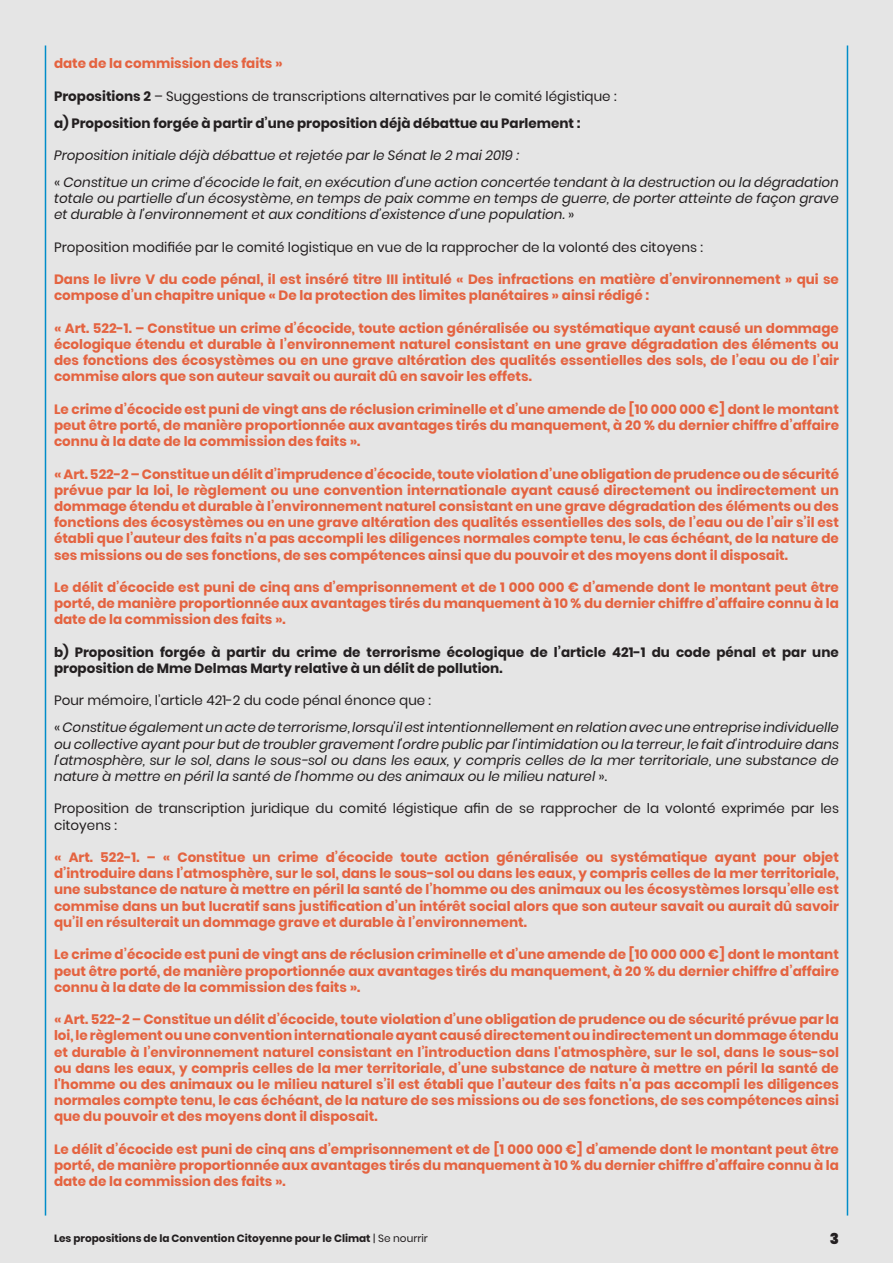
<style>
.page{position:relative;width:893px;height:1263px;background:#e5e5e5}
.page>*{position:absolute;margin:0;border:0;box-sizing:border-box;transform-origin:0 0}
.t1{font:900 15px "Poppins";color:#231f20}
.t2{font:700 13.5px/16.2px "Poppins";color:#e46340;text-align:justify}
.t3{font:italic 13.5px/16.2px "Poppins";color:#231f20;text-align:justify}
.t4{font:13.5px/16.2px "Poppins";color:#231f20}
.t5{font:700 13.5px/16.2px "Poppins";color:#231f20}
.t6{font:700 10.5px "Poppins";color:#231f20}
.s1{font-weight:700}
.s2{font-style:normal}
.s3{font-weight:400}
</style>
<div class="page">
<hr style="left:45px;top:45px;width:1px;height:1170px;background:#008dc9">
<hr style="left:847px;top:45px;width:1px;height:1170px;background:#008dc9">
<p class="t2" style="left:54px;top:55px;width:230px">date de la commission des faits »</p>
<p class="t4" style="left:54px;top:88px;width:564px"><span class="s1">Propositions 2</span> – Suggestions de transcriptions alternatives par le comité légistique :</p>
<p class="t5" style="left:54px;top:115px;width:528px">a) Proposition forgée à partir d’une proposition déjà débattue au Parlement :</p>
<p class="t3" style="left:54px;top:147px;width:466px">Proposition initiale déjà débattue et rejetée par le Sénat le 2 mai 2019 :</p>
<p class="t3" style="left:54px;top:174px;width:786px"><span class="s2">«</span> Constitue un crime d’écocide le fait, en exécution d’une action concertée tendant à la destruction ou la dégradation totale ou partielle d’un écosystème, en temps de paix comme en temps de guerre, de porter atteinte de façon grave et durable à l’environnement et aux conditions d’existence d’une population. <span class="s2">»</span></p>
<p class="t4" style="left:54px;top:239px;width:650px">Proposition modifiée par le comité logistique en vue de la rapprocher de la volonté des citoyens :</p>
<p class="t2" style="left:54px;top:271px;width:786px">Dans le livre V du code pénal, il est inséré titre III intitulé « Des infractions en matière d’environnement » qui se compose d’un chapitre unique « De la protection des limites planétaires » ainsi rédigé :</p>
<p class="t2" style="left:54px;top:320px;width:786px">« Art. 522-1. – Constitue un crime d’écocide, toute action généralisée ou systématique ayant causé un dommage écologique étendu et durable à l’environnement naturel consistant en une grave dégradation des éléments ou des fonctions des écosystèmes ou en une grave altération des qualités essentielles des sols, de l’eau ou de l’air commise alors que son auteur savait ou aurait dû en savoir les effets.</p>
<p class="t2" style="left:54px;top:401px;width:786px">Le crime d’écocide est puni de vingt ans de réclusion criminelle et d’une amende de [10 000 000 €] dont le montant peut être porté, de manière proportionnée aux avantages tirés du manquement, à 20 % du dernier chiffre d’affaire connu à la date de la commission des faits ».</p>
<p class="t2" style="left:54px;top:466px;width:786px">« Art. 522-2 – Constitue un délit d’imprudence d’écocide, toute violation d’une obligation de prudence ou de sécurité prévue par la loi, le règlement ou une convention internationale ayant causé directement ou indirectement un dommage étendu et durable à l’environnement naturel consistant en une grave dégradation des éléments ou des fonctions des écosystèmes ou en une grave altération des qualités essentielles des sols, de l’eau ou de l’air s’il est établi que l’auteur des faits n'a pas accompli les diligences normales compte tenu, le cas échéant, de la nature de ses missions ou de ses fonctions, de ses compétences ainsi que du pouvoir et des moyens dont il disposait.</p>
<p class="t2" style="left:54px;top:579px;width:786px">Le délit d’écocide est puni de cinq ans d’emprisonnement et de 1 000 000 € d’amende dont le montant peut être porté, de manière proportionnée aux avantages tirés du manquement à 10 % du dernier chiffre d’affaire connu à la date de la commission des faits ».</p>
<p class="t5" style="left:54px;top:644px;width:786px">b) Proposition forgée à partir du crime de terrorisme écologique de l’article 421-1 du code pénal et par une proposition de Mme Delmas Marty relative à un délit de pollution.</p>
<p class="t4" style="left:54px;top:693px;width:379px">Pour mémoire, l’article 421-2 du code pénal énonce que :</p>
<p class="t3" style="left:54px;top:720px;width:786px"><span class="s2">«</span> Constitue également un acte de terrorisme, lorsqu'il est intentionnellement en relation avec une entreprise individuelle ou collective ayant pour but de troubler gravement l'ordre public par l'intimidation ou la terreur, le fait d'introduire dans l'atmosphère, sur le sol, dans le sous-sol ou dans les eaux, y compris celles de la mer territoriale, une substance de nature à mettre en péril la santé de l'homme ou des animaux ou le milieu naturel <span class="s2">».</span></p>
<p class="t4" style="left:54px;top:801px;width:786px">Proposition de transcription juridique du comité légistique afin de se rapprocher de la volonté exprimée par les citoyens :</p>
<p class="t2" style="left:54px;top:849px;width:786px">« Art. 522-1. – « Constitue un crime d’écocide toute action généralisée ou systématique ayant pour objet d’introduire dans l’atmosphère, sur le sol, dans le sous-sol ou dans les eaux, y compris celles de la mer territoriale, une substance de nature à mettre en péril la santé de l’homme ou des animaux ou les écosystèmes lorsqu’elle est commise dans un but lucratif sans justification d’un intérêt social alors que son auteur savait ou aurait dû savoir qu’il en résulterait un dommage grave et durable à l’environnement.</p>
<p class="t2" style="left:54px;top:946px;width:786px">Le crime d’écocide est puni de vingt ans de réclusion criminelle et d’une amende de [10 000 000 €] dont le montant peut être porté, de manière proportionnée aux avantages tirés du manquement, à 20 % du dernier chiffre d’affaire connu à la date de la commission des faits ».</p>
<p class="t2" style="left:54px;top:1011px;width:787px">« Art. 522-2 – Constitue un délit d’écocide, toute violation d’une obligation de prudence ou de sécurité prévue par la loi, le règlement ou une convention internationale ayant causé directement ou indirectement un dommage étendu et durable à l’environnement naturel consistant en l’introduction dans l'atmosphère, sur le sol, dans le sous-sol ou dans les eaux, y compris celles de la mer territoriale, d’une substance de nature à mettre en péril la santé de l'homme ou des animaux ou le milieu naturel s’il est établi que l’auteur des faits n'a pas accompli les diligences normales compte tenu, le cas échéant, de la nature de ses missions ou de ses fonctions, de ses compétences ainsi que du pouvoir et des moyens dont il disposait.</p>
<p class="t2" style="left:54px;top:1141px;width:786px">Le délit d’écocide est puni de cinq ans d’emprisonnement et de [1 000 000 €] d’amende dont le montant peut être porté, de manière proportionnée aux avantages tirés du manquement à 10 % du dernier chiffre d’affaire connu à la date de la commission des faits ».</p>
<p class="t6" style="left:54px;top:1232px;width:375px">Les propositions de la Convention Citoyenne pour le Climat <span class="s3">| Se nourrir</span></p>
<p class="t1" style="left:830px;top:1230px;width:11px">3</p>
</div>
